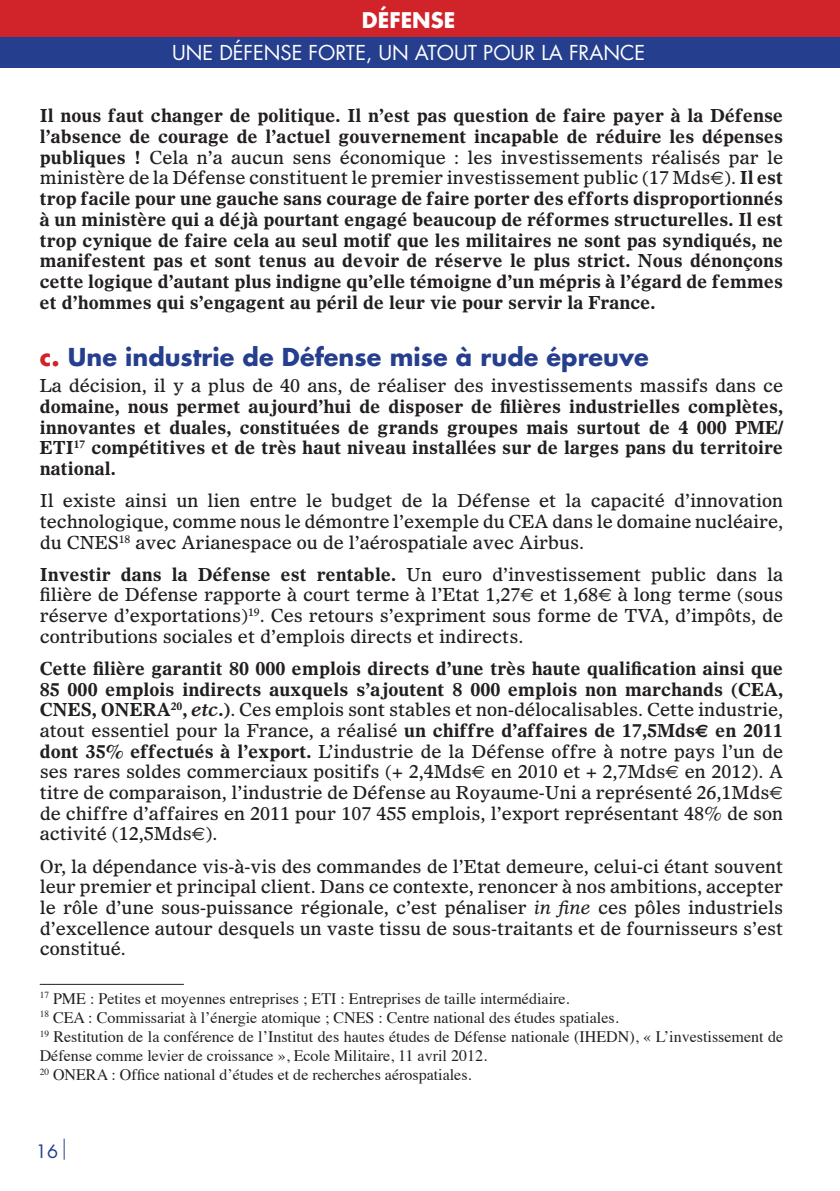
<style>
.page{position:relative;width:840px;height:1191px;background:#fff}
.page>*{position:absolute;margin:0;border:0;box-sizing:border-box;transform-origin:0 0}
.t1{font:700 24px "Futura";color:#253f8e}
.t2{font:700 21px "Futura";color:#fff}
.t3{font:20px "Futura";color:#fff}
.t4{font:18px/20.6px "Olympian";color:#231f20;text-align:justify}
.t5{font:700 18px/20.6px "Olympian";color:#231f20;text-align:justify}
.t6{font:18px "Futura";color:#253f8e}
.t7{font:16px/19.2px "Times";color:#231f20}
.s1{font-weight:400}
.s2{font-family:"Euro Sans";font-weight:400}
.s3{color:#d1232a}
.s4{font-weight:700}
.s5{font-family:"Euro Sans"}
.s6{font-weight:700;font-style:italic}
.s7{font-family:"Euro Sans";font-weight:700}
.s8{font-style:italic}
</style>
<div class="page">
<div style="left:0;top:11px;width:839px;height:57px;background:#253f8e"></div>
<div style="left:0;top:0;width:839px;height:37px;background:#d1232a"></div>
<svg style="left:64px;top:1138px;width:1px;height:21px"></svg>
<hr style="left:40px;top:984px;width:144px;height:1px;background:#231f20">
<p class="t2" style="left:362px;top:6px;width:95px">DÉFENSE</p>
<p class="t3" style="left:172px;top:39px;width:474px">UNE DÉFENSE FORTE, UN ATOUT POUR LA FRANCE</p>
<p class="t5" style="left:40px;top:105px;width:744px">Il nous faut changer de politique. Il n’est pas question de faire payer à la Défense l’absence de courage de l’actuel gouvernement incapable de réduire les dépenses publiques ! <span class="s1">Cela n’a aucun sens économique : les investissements réalisés par le ministère de la Défense constituent le premier investissement public (17 Mds</span><span class="s2">€</span><span class="s1">).</span> Il est trop facile pour une gauche sans courage de faire porter des efforts disproportionnés à un ministère qui a déjà pourtant engagé beaucoup de réformes structurelles. Il est trop cynique de faire cela au seul motif que les militaires ne sont pas syndiqués, ne manifestent pas et sont tenus au devoir de réserve le plus strict. Nous dénonçons cette logique d’autant plus indigne qu’elle témoigne d’un mépris à l’égard de femmes et d’hommes qui s’engagent au péril de leur vie pour servir la France.</p>
<h1 class="t1" style="left:40px;top:340px;width:610px"><span class="s3">c.</span> Une industrie de Défense mise à rude épreuve</h1>
<p class="t4" style="left:40px;top:375px;width:744px">La décision, il y a plus de 40 ans, de réaliser des investissements massifs dans ce</p>
<p class="t5" style="left:40px;top:396px;width:744px">domaine, nous permet aujourd’hui de disposer de filières industrielles complètes, innovantes et duales, constituées de grands groupes mais surtout de 4 000 PME/ ETI<sup>17</sup> compétitives et de très haut niveau installées sur de larges pans du territoire national.</p>
<p class="t4" style="left:40px;top:490px;width:744px">Il existe ainsi un lien entre le budget de la Défense et la capacité d’innovation technologique, comme nous le démontre l’exemple du CEA dans le domaine nucléaire, du CNES<sup>18</sup> avec Arianespace ou de l’aérospatiale avec Airbus.</p>
<p class="t4" style="left:40px;top:563px;width:744px"><span class="s4">Investir dans la Défense est rentable.</span> Un euro d’investissement public dans la filière de Défense rapporte à court terme à l’Etat 1,27<span class="s5">€</span> et 1,68<span class="s5">€</span> à long terme (sous réserve d’exportations)<sup>19</sup>. Ces retours s’expriment sous forme de TVA, d’impôts, de contributions sociales et d’emplois directs et indirects.</p>
<p class="t4" style="left:40px;top:657px;width:744px"><span class="s4">Cette filière garantit 80 000 emplois directs d’une très haute qualification ainsi que 85 000 emplois indirects auxquels s’ajoutent 8 000 emplois non marchands (CEA, CNES, ONERA</span><sup>20</sup><span class="s4">,</span> <span class="s6">etc</span><span class="s4">.)</span>. Ces emplois sont stables et non-délocalisables. Cette industrie, atout essentiel pour la France, a réalisé <span class="s4">un chiffre d’affaires de 17,5Mds</span><span class="s7">€</span> <span class="s4">en 2011 dont 35% effectués à l’export.</span> L’industrie de la Défense offre à notre pays l’un de ses rares soldes commerciaux positifs (+ 2,4Mds<span class="s5">€</span> en 2010 et + 2,7Mds<span class="s5">€</span> en 2012). A titre de comparaison, l’industrie de Défense au Royaume-Uni a représenté 26,1Mds<span class="s5">€ </span>de chiffre d’affaires en 2011 pour 107 455 emplois, l’export représentant 48% de son activité (12,5Mds<span class="s5">€</span>).</p>
<p class="t4" style="left:40px;top:855px;width:744px">Or, la dépendance vis-à-vis des commandes de l’Etat demeure, celui-ci étant souvent leur premier et principal client. Dans ce contexte, renoncer à nos ambitions, accepter le rôle d’une sous-puissance régionale, c’est pénaliser <span class="s8">in fine</span> ces pôles industriels d’excellence autour desquels un vaste tissu de sous-traitants et de fournisseurs s’est constitué.</p>
<p class="t7" style="left:40px;top:987px;width:744px"><sup>17</sup> PME : Petites et moyennes entreprises ; ETI : Entreprises de taille intermédiaire.<br><sup>18</sup> CEA : Commissariat à l’énergie atomique ; CNES : Centre national des études spatiales.<br><sup>19</sup> Restitution de la conférence de l’Institut des hautes études de Défense nationale (IHEDN), « L’investissement de Défense comme levier de croissance », Ecole Militaire, 11 avril 2012.<br><sup>20</sup> ONERA : Office national d’études et de recherches aérospatiales.</p>
<p class="t6" style="left:36px;top:1139px;width:24px">16</p>
</div>
